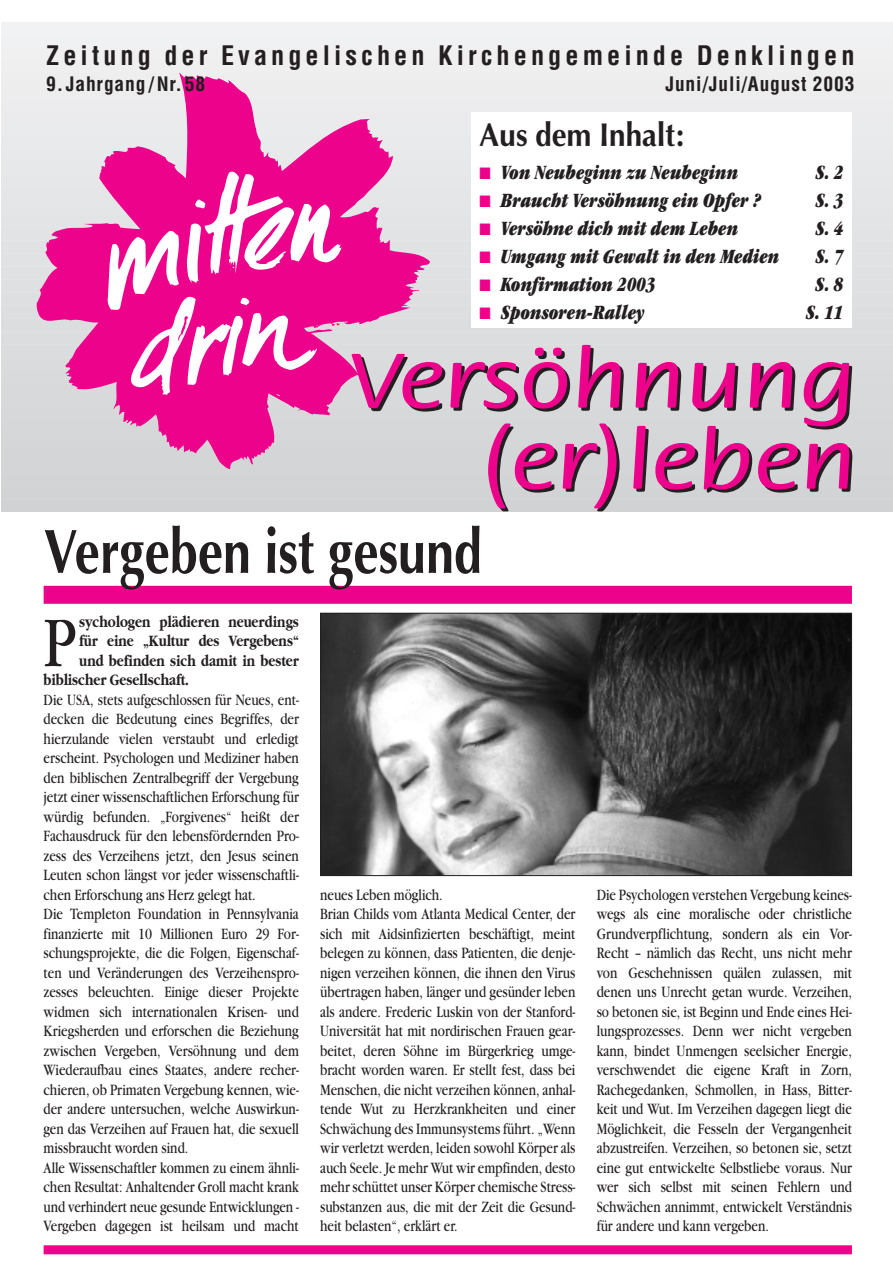
<style>
.page{position:relative;width:893px;height:1284px;background:#fff}
.page>*{position:absolute;margin:0;border:0;box-sizing:border-box;transform-origin:0 0}
.t1{font:500 85.5px/81px "Flora";color:#ed028c;text-align:right;scale:1.2 1}
.t2{font:74.1px "Garamond";color:#231f20;scale:.8 1}
.t3{font:700 63px "Optima";color:#231f20;scale:.8 1}
.t4{font:700 33px "Optima";color:#231f20;scale:.9 1}
.t5{font:700 condensed 26.25px "Helvetica";letter-spacing:.155em;color:#231f20}
.t6{font:italic ultra-condensed 21px "Garamond";color:#231f20;scale:.9 1}
.t7{font:700 condensed 19.5px "Helvetica";letter-spacing:.045em;color:#231f20}
.t8{font:16.5px/19.5px "Garamond";color:#231f20;scale:.8 1}
.t9{font:700 16.5px "Garamond";color:#231f20;scale:.8 1}
.s1{color:#ed028c}
</style>
<div class="page">
<div style="left:1px;top:22px;width:891px;height:14px;background:#f1f2f3"></div>
<div style="left:1px;top:31px;width:891px;height:18px;background:#f0f1f2"></div>
<div style="left:1px;top:44px;width:891px;height:18px;background:#f0f0f1"></div>
<div style="left:1px;top:57px;width:891px;height:18px;background:#efeff0"></div>
<div style="left:1px;top:70px;width:891px;height:18px;background:#eeeeef"></div>
<div style="left:1px;top:83px;width:891px;height:18px;background:#ededee"></div>
<div style="left:1px;top:96px;width:891px;height:18px;background:#ececee"></div>
<div style="left:1px;top:109px;width:891px;height:17px;background:#ebebed"></div>
<div style="left:1px;top:122px;width:891px;height:17px;background:#eaebec"></div>
<div style="left:1px;top:135px;width:891px;height:17px;background:#e9eaeb"></div>
<div style="left:1px;top:148px;width:891px;height:17px;background:#e8e9ea"></div>
<div style="left:1px;top:161px;width:891px;height:17px;background:#e7e8e9"></div>
<div style="left:1px;top:174px;width:891px;height:17px;background:#e6e7e9"></div>
<div style="left:1px;top:187px;width:891px;height:17px;background:#e5e6e8"></div>
<div style="left:1px;top:199px;width:891px;height:18px;background:#e4e5e7"></div>
<div style="left:1px;top:212px;width:891px;height:18px;background:#e3e4e6"></div>
<div style="left:1px;top:225px;width:891px;height:18px;background:#e2e3e5"></div>
<div style="left:1px;top:238px;width:891px;height:18px;background:#e1e2e4"></div>
<div style="left:1px;top:251px;width:891px;height:18px;background:#e1e2e4"></div>
<div style="left:1px;top:264px;width:891px;height:18px;background:#e0e1e3"></div>
<div style="left:1px;top:277px;width:891px;height:18px;background:#dfe0e2"></div>
<div style="left:1px;top:290px;width:891px;height:18px;background:#dedfe1"></div>
<div style="left:1px;top:303px;width:891px;height:18px;background:#dddee0"></div>
<div style="left:1px;top:316px;width:891px;height:18px;background:#dcdddf"></div>
<div style="left:1px;top:329px;width:891px;height:18px;background:#dcdddf"></div>
<div style="left:1px;top:342px;width:891px;height:18px;background:#dbdcde"></div>
<div style="left:1px;top:355px;width:891px;height:18px;background:#dadbdd"></div>
<div style="left:1px;top:368px;width:891px;height:18px;background:#d9dadc"></div>
<div style="left:1px;top:381px;width:891px;height:17px;background:#d8d9db"></div>
<div style="left:1px;top:394px;width:891px;height:17px;background:#d8d9db"></div>
<div style="left:1px;top:407px;width:891px;height:17px;background:#d7d8da"></div>
<div style="left:1px;top:420px;width:891px;height:17px;background:#d6d7d9"></div>
<div style="left:1px;top:433px;width:891px;height:17px;background:#d5d6d8"></div>
<div style="left:1px;top:446px;width:891px;height:17px;background:#d4d5d7"></div>
<div style="left:1px;top:458px;width:891px;height:18px;background:#d4d5d7"></div>
<div style="left:1px;top:471px;width:891px;height:18px;background:#d3d4d6"></div>
<div style="left:1px;top:484px;width:891px;height:18px;background:#d2d3d5"></div>
<div style="left:1px;top:497px;width:891px;height:14px;background:#d1d2d4"></div>
<div style="left:471px;top:112px;width:380px;height:216px;background:#fff"></div>
<svg style="left:36px;top:72px;width:394px;height:397px"></svg>
<svg style="left:107px;top:170px;width:234px;height:226px;background:#f043a9"></svg>
<div style="left:44px;top:1245px;width:807px;height:9px;background:#ed028c"></div>
<div style="left:44px;top:586px;width:807px;height:18px;background:#ed028c"></div>
<img style="left:322px;top:615px;width:527px;height:259px">
<div style="left:320px;top:613px;width:531px;height:263px;border:1px solid #231f20"></div>
<h3 class="t5" style="left:46px;top:45px;width:809px">Zeitung der Evangelischen Kirchengemeinde Denklingen</h3>
<p class="t7" style="left:46px;top:77px;width:160px">9.Jahrgang/Nr.58</p>
<p class="t7" style="left:665px;top:77px;width:190px">Juni/Juli/August 2003</p>
<h3 class="t4" style="left:479px;top:122px;width:228px">Aus dem Inhalt:</h3>
<p class="t6" style="left:479px;top:164px;width:289px"><span class="s1">■</span> Von Neubeginn zu Neubeginn</p>
<p class="t6" style="left:815px;top:164px;width:33px">S. 2</p>
<p class="t6" style="left:479px;top:192px;width:314px"><span class="s1">■</span> Braucht Versöhnung ein Opfer ?</p>
<p class="t6" style="left:815px;top:192px;width:33px">S. 3</p>
<p class="t6" style="left:479px;top:220px;width:289px"><span class="s1">■</span> Versöhne dich mit dem Leben</p>
<p class="t6" style="left:815px;top:220px;width:33px">S. 4</p>
<p class="t6" style="left:479px;top:248px;width:334px"><span class="s1">■</span> Umgang mit Gewalt in den Medien</p>
<p class="t6" style="left:815px;top:248px;width:33px">S. 7</p>
<p class="t6" style="left:479px;top:276px;width:197px"><span class="s1">■</span> Konfirmation 2003</p>
<p class="t6" style="left:815px;top:276px;width:33px">S. 8</p>
<p class="t6" style="left:479px;top:304px;width:185px"><span class="s1">■</span> Sponsoren-Ralley</p>
<p class="t6" style="left:805px;top:304px;width:43px">S. 11</p>
<h1 class="t1" style="left:350px;top:345px;width:423px">Versöhnung (er)leben</h1>
<h3 class="t3" style="left:44px;top:526px;width:549px">Vergeben ist gesund</h3>
<h2 class="t2" style="left:44px;top:617px;width:42px">P</h2>
<p class="t9" style="left:79px;top:615px;width:276px">sychologen plädieren neuerdings</p>
<p class="t9" style="left:79px;top:635px;width:276px">für eine „Kultur des Vergebens“</p>
<p class="t9" style="left:79px;top:654px;width:276px">und befinden sich damit in bester</p>
<p class="t9" style="left:44px;top:674px;width:183px">biblischer Gesellschaft.</p>
<p class="t8" style="left:44px;top:692px;width:320px">Die USA, stets aufgeschlossen für Neues, ent&shy;decken die Bedeutung eines Begriffes, der hierzulande vielen verstaubt und erledigt erscheint. Psychologen und Mediziner haben den biblischen Zentralbegriff der Vergebung jetzt einer wissenschaftlichen Erforschung für würdig befunden. „Forgivenes“ heißt der Fachausdruck für den lebensfördernden Pro&shy;zess des Verzeihens jetzt, den Jesus seinen Leuten schon längst vor jeder wissenschaftli&shy;chen Erforschung ans Herz gelegt hat.<br>Die Templeton Foundation in Pennsylvania finanzierte mit 10 Millionen Euro 29 For&shy;schungsprojekte, die die Folgen, Eigenschaf&shy;ten und Veränderungen des Verzeihenspro&shy;zesses beleuchten. Einige dieser Projekte widmen sich internationalen Krisen- und Kriegsherden und erforschen die Beziehung zwischen Vergeben, Versöhnung und dem Wiederaufbau eines Staates, andere recher&shy;chieren, ob Primaten Vergebung kennen, wie&shy;der andere untersuchen, welche Auswirkun&shy;gen das Verzeihen auf Frauen hat, die sexuell missbraucht worden sind.<br>Alle Wissenschaftler kommen zu einem ähnli&shy;chen Resultat: Anhaltender Groll macht krank und verhindert neue gesunde Entwicklungen - Vergeben dagegen ist heilsam und macht</p>
<p class="t8" style="left:320px;top:887px;width:320px">neues Leben möglich.<br>Brian Childs vom Atlanta Medical Center, der sich mit Aidsinfizierten beschäftigt, meint belegen zu können, dass Patienten, die denje&shy;nigen verzeihen können, die ihnen den Virus übertragen haben, länger und gesünder leben als andere. Frederic Luskin von der Stanford-Universität hat mit nordirischen Frauen gear&shy;beitet, deren Söhne im Bürgerkrieg umge&shy;bracht worden waren. Er stellt fest, dass bei Menschen, die nicht verzeihen können, anhal&shy;tende Wut zu Herzkrankheiten und einer Schwächung des Immunsystems führt. „Wenn wir verletzt werden, leiden sowohl Körper als auch Seele. Je mehr Wut wir empfinden, desto mehr schüttet unser Körper chemische Stress&shy;substanzen aus, die mit der Zeit die Gesund&shy;heit belasten“, erklärt er.</p>
<p class="t8" style="left:596px;top:887px;width:320px;text-align:justify">Die Psychologen verstehen Vergebung keines&shy;wegs als eine moralische oder christliche Grundverpflichtung, sondern als ein Vor-Recht – nämlich das Recht, uns nicht mehr von Geschehnissen quälen zulassen, mit denen uns Unrecht getan wurde. Verzeihen, so betonen sie, ist Beginn und Ende eines Hei&shy;lungsprozesses. Denn wer nicht vergeben kann, bindet Unmengen seelsicher Energie, verschwendet die eigene Kraft in Zorn, Rachegedanken, Schmollen, in Hass, Bitter&shy;keit und Wut. Im Verzeihen dagegen liegt die Möglichkeit, die Fesseln der Vergangenheit abzustreifen. Verzeihen, so betonen sie, setzt eine gut entwickelte Selbstliebe voraus. Nur wer sich selbst mit seinen Fehlern und Schwächen annimmt, entwickelt Verständnis für andere und kann vergeben.</p>
</div>
